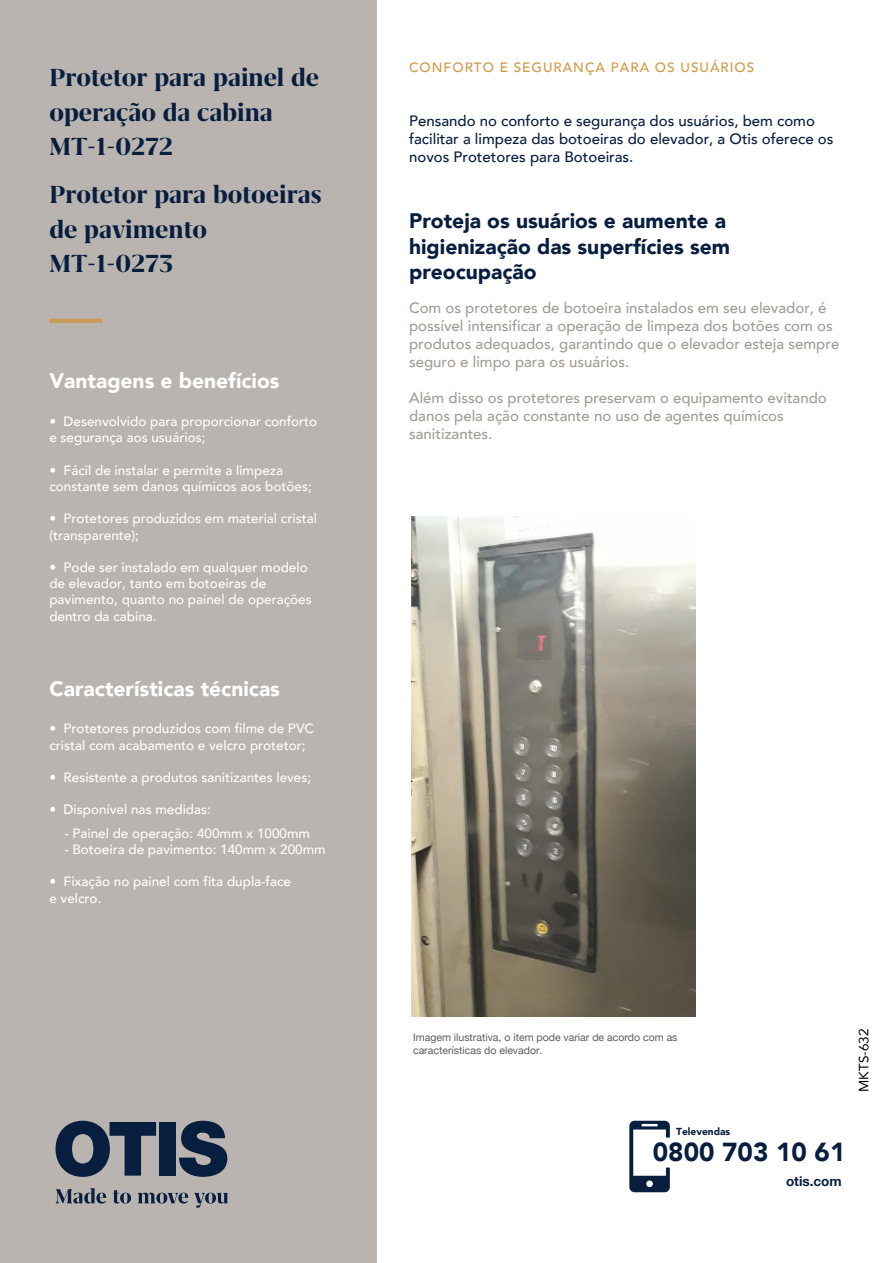
<style>
.page{position:relative;width:893px;height:1263px;background:#fff}
.page>*{position:absolute;margin:0;border:0;box-sizing:border-box;transform-origin:0 0}
.t1{font:700 28.5px/34.2px "Grifo M";color:#081e3f}
.t2{font:900 25.95px "Avenir";color:#081e3f}
.t3{font:900 21px/25.2px "Avenir";color:#081e3f}
.t4{font:900 21px "Avenir";color:#fff}
.t5{font:500 15px/18px "Avenir";color:#a29c95}
.t6{font:500 15px/18px "Avenir";color:#081e3f}
.t7{font:500 13.5px/16.2px "Avenir";color:#fff}
.t8{font:500 13.5px "Avenir";letter-spacing:.075em;color:#d39846}
.t9{font:700 13.5px "Helvetica Neue";color:#081e3f}
.t10{font:13.5px "Avenir";color:#000}
.t11{font:10.5px/12.6px "Helvetica Neue";color:#5d5d5d}
.t12{font:900 10.2px "Avenir";color:#081e3f}
</style>
<div class="page">
<img style="left:412px;top:517px;width:283px;height:500px">
<div style="left:0;top:0;width:376px;height:1263px;background:#b9b4af"></div>
<svg style="left:56px;top:1121px;width:100px;height:56px"></svg>
<div style="left:160px;top:1122px;width:16px;height:53px;background:#081e3f"></div>
<svg style="left:179px;top:1121px;width:48px;height:56px"></svg>
<svg style="left:56px;top:1188px;width:50px;height:15px"></svg>
<svg style="left:113px;top:1190px;width:18px;height:13px"></svg>
<svg style="left:138px;top:1193px;width:50px;height:10px"></svg>
<svg style="left:194px;top:1193px;width:33px;height:15px"></svg>
<svg style="left:629px;top:1121px;width:41px;height:71px"></svg>
<hr style="left:49px;top:319px;width:53px;height:4px;background:#c99a58">
<h1 class="t1" style="left:49px;top:61px;width:271px">Protetor para painel de operação da cabina<br>MT-1-0272</h1>
<h1 class="t1" style="left:49px;top:178px;width:274px">Protetor para botoeiras de pavimento<br>MT-1-0273</h1>
<h3 class="t4" style="left:49px;top:362px;width:232px">Vantagens e benefícios</h3>
<p class="t7" style="left:49px;top:413px;width:269px">• Desenvolvido para proporcionar conforto e segurança aos usuários;</p>
<p class="t7" style="left:49px;top:461px;width:264px">• Fácil de instalar e permite a limpeza constante sem danos químicos aos botões;</p>
<p class="t7" style="left:49px;top:510px;width:269px">• Protetores produzidos em material cristal (transparente);</p>
<p class="t7" style="left:49px;top:558px;width:264px">• Pode ser instalado em qualquer modelo de elevador, tanto em botoeiras de pavimento, quanto no painel de operações dentro da cabina.</p>
<h3 class="t4" style="left:49px;top:670px;width:232px">Características técnicas</h3>
<p class="t7" style="left:49px;top:720px;width:266px">• Protetores produzidos com filme de PVC cristal com acabamento e velcro protetor;</p>
<p class="t7" style="left:49px;top:768px;width:263px">• Resistente a produtos sanitizantes leves;</p>
<p class="t7" style="left:49px;top:801px;width:163px">• Disponível nas medidas:</p>
<p class="t7" style="left:64px;top:824px;width:247px">- Painel de operação: 400mm x 1000mm</p>
<p class="t7" style="left:64px;top:840px;width:263px">- Botoeira de pavimento: 140mm x 200mm</p>
<p class="t7" style="left:49px;top:873px;width:243px">• Fixação no painel com fita dupla-face e velcro.</p>
<p class="t8" style="left:409px;top:55px;width:347px">CONFORTO E SEGURANÇA PARA OS USUÁRIOS</p>
<p class="t6" style="left:409px;top:111px;width:426px">Pensando no conforto e segurança dos usuários, bem como facilitar a limpeza das botoeiras do elevador, a Otis oferece os novos Protetores para Botoeiras.</p>
<h3 class="t3" style="left:409px;top:208px;width:322px">Proteja os usuários e aumente a higienização das superfícies sem preocupação</h3>
<p class="t5" style="left:409px;top:298px;width:432px">Com os protetores de botoeira instalados em seu elevador, é possível intensificar a operação de limpeza dos botões com os produtos adequados, garantindo que o elevador esteja sempre seguro e limpo para os usuários.</p>
<p class="t5" style="left:409px;top:388px;width:419px">Além disso os protetores preservam o equipamento evitando danos pela ação constante no uso de agentes químicos sanitizantes.</p>
<p class="t11" style="left:413px;top:1031px;width:266px">Imagem ilustrativa, o item pode variar de acordo com as características do elevador.</p>
<p class="t12" style="left:676px;top:1122px;width:56px">Televendas</p>
<h2 class="t2" style="left:653px;top:1130px;width:194px">0800 703 10 61</h2>
<p class="t9" style="left:786px;top:1171px;width:57px">otis.com</p>
<p class="t10" style="left:853px;top:1092px;width:65px;rotate:-90deg">MKTS-632</p>
</div>
